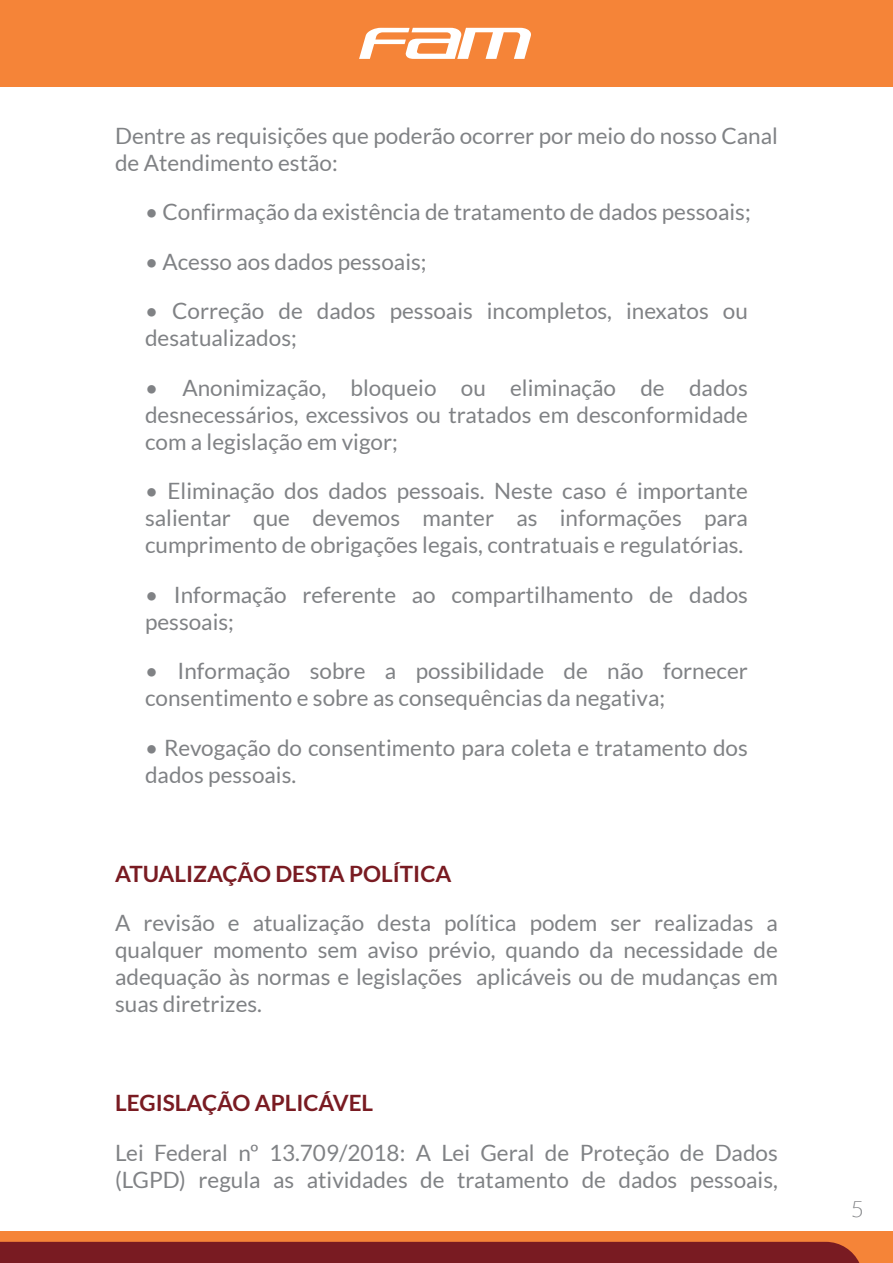
<style>
.page{position:relative;width:893px;height:1263px;background:#fff}
.page>*{position:absolute;margin:0;border:0;box-sizing:border-box;transform-origin:0 0}
.t1{font:22.5px/27px "Lato";color:#808285}
.t2{font:700 22.5px "Lato";color:#791b22}
.t3{font:300 22.5px "Lato";color:#808285}
</style>
<div class="page">
<div style="left:0;top:1231px;width:893px;height:32px;background:#f58438"></div>
<div style="left:0;top:1242px;width:859px;height:21px;background:#791b22"></div>
<div style="left:0;top:0;width:893px;height:87px;background:#f58438"></div>
<svg style="left:359px;top:28px;width:172px;height:31px"></svg>
<p class="t1" style="left:115px;top:122px;width:664px">Dentre as requisições que poderão ocorrer por meio do nosso Canal de Atendimento estão:</p>
<p class="t1" style="left:145px;top:198px;width:607px">• Confirmação da existência de tratamento de dados pessoais;</p>
<p class="t1" style="left:145px;top:248px;width:283px">• Acesso aos dados pessoais;</p>
<p class="t1" style="left:145px;top:297px;width:604px">• Correção de dados pessoais incompletos, inexatos ou desatualizados;</p>
<p class="t1" style="left:145px;top:374px;width:604px;text-align:justify">• Anonimização, bloqueio ou eliminação de dados desnecessários, excessivos ou tratados em desconformidade com a legislação em vigor;</p>
<p class="t1" style="left:145px;top:477px;width:604px;text-align:justify">• Eliminação dos dados pessoais. Neste caso é importante salientar que devemos manter as informações para cumprimento de obrigações legais, contratuais e regulatórias.</p>
<p class="t1" style="left:145px;top:581px;width:604px">• Informação referente ao compartilhamento de dados pessoais;</p>
<p class="t1" style="left:145px;top:657px;width:604px">• Informação sobre a possibilidade de não fornecer consentimento e sobre as consequências da negativa;</p>
<p class="t1" style="left:145px;top:734px;width:604px">• Revogação do consentimento para coleta e tratamento dos dados pessoais.</p>
<p class="t2" style="left:115px;top:860px;width:338px">ATUALIZAÇÃO DESTA POLÍTICA</p>
<p class="t1" style="left:115px;top:909px;width:664px;text-align:justify">A revisão e atualização desta política podem ser realizadas a qualquer momento sem aviso prévio, quando da necessidade de adequação às normas e legislações aplicáveis ou de mudanças em suas diretrizes.</p>
<p class="t2" style="left:115px;top:1090px;width:260px">LEGISLAÇÃO APLICÁVEL</p>
<p class="t1" style="left:115px;top:1139px;width:664px">Lei Federal nº 13.709/2018: A Lei Geral de Proteção de Dados (LGPD) regula as atividades de tratamento de dados pessoais,</p>
<p class="t3" style="left:851px;top:1197px;width:15px">5</p>
</div>
